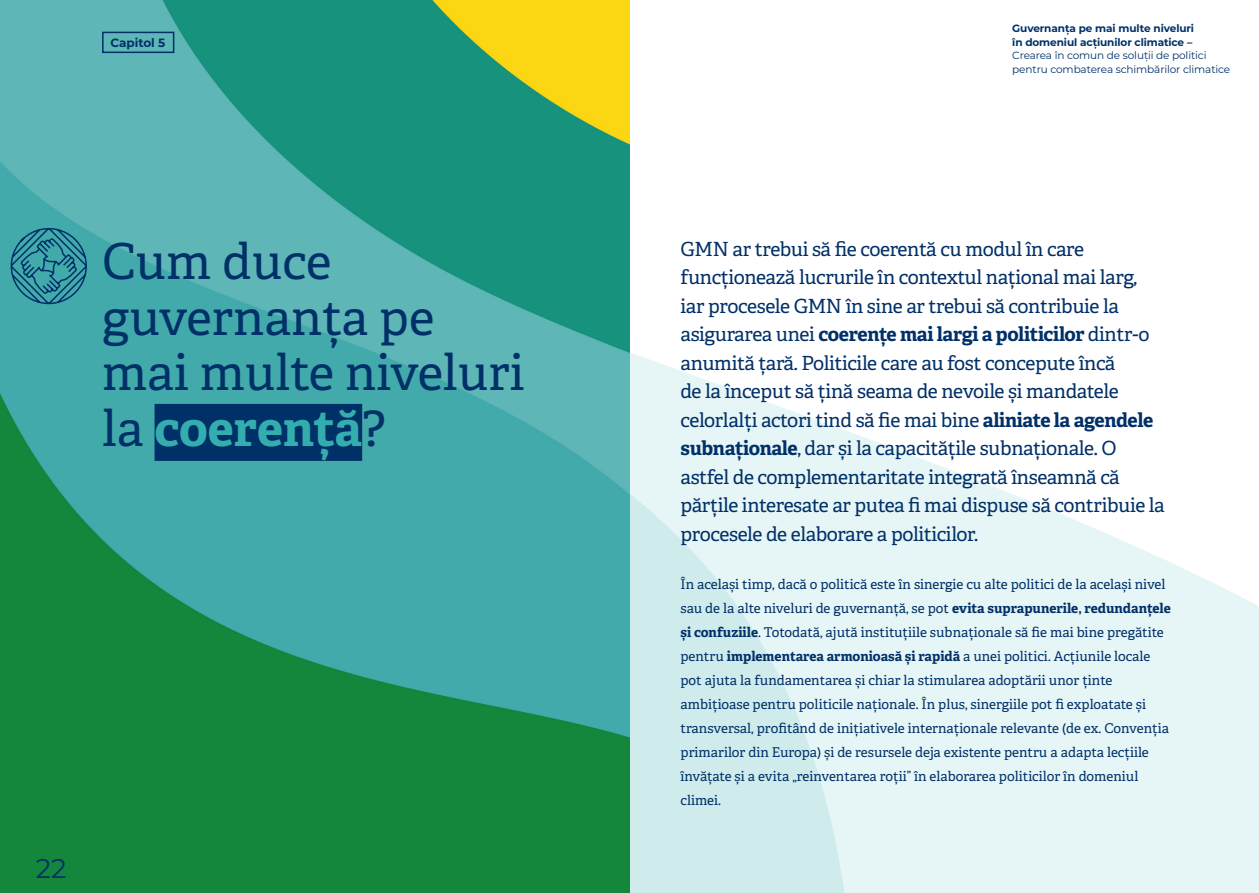
<style>
.page{position:relative;width:1259px;height:893px;background:#fff}
.page>*{position:absolute;margin:0;border:0;box-sizing:border-box;transform-origin:0 0}
.t1{font:49.5px/55.5px "Adelle PE";color:#003068}
.t2{font:700 49.5px "Adelle PE";letter-spacing:-.005em;color:#33adad}
.t3{font:27px "Montserrat";color:#003068}
.t4{font:19.5px/28.5px "Adelle PE";letter-spacing:-.02em;color:#003068}
.t5{font:13.5px/24px "Adelle PE";color:#003068}
.t6{font:700 12px "Montserrat";color:#003068}
.t7{font:10.5px/13.5px "Montserrat";letter-spacing:-.01em;color:#003068}
.t8{font:700 10.5px/13.5px "Montserrat";letter-spacing:-.01em;color:#003068}
.s1{font-weight:400;color:#003068}
.s2{font-weight:700}
</style>
<div class="page">
<svg style="left:864px;top:437px;width:395px;height:456px;fill:#e6f5f5"></svg>
<svg style="left:630px;top:352px;width:234px;height:541px;background:#ddf1f1"></svg>
<img style="left:0;top:0;width:630px;height:893px">
<svg style="left:9px;top:227px;width:79px;height:79px;background:#328d9b"></svg>
<div style="left:155px;top:404px;width:207px;height:57px;background:#003068"></div>
<div style="left:102px;top:32px;width:72px;height:21px;border:2px solid #003068"></div>
<p class="t6" style="left:110px;top:34px;width:57px">Capitol 5</p>
<p class="t1" style="left:102px;top:232px;width:334px">Cum duce guvernanța pe</p>
<p class="t1" style="left:102px;top:343px;width:424px">mai multe niveluri</p>
<p class="t2" style="left:102px;top:392px;width:285px"><span class="s1">la</span> coerență<span class="s1">?</span></p>
<p class="t3" style="left:36px;top:849px;width:32px">22</p>
<p class="t8" style="left:1012px;top:21px;width:183px">Guvernanța pe mai multe niveluri în domeniul acțiunilor climatice –</p>
<p class="t7" style="left:1012px;top:49px;width:219px">Crearea în comun de soluții de politici pentru combaterea schimbărilor climatice</p>
<p class="t4" style="left:680px;top:234px;width:486px">GMN ar trebui să fie coerentă cu modul în care funcționează lucrurile în contextul național mai larg, iar procesele GMN în sine ar trebui să contribuie la asigurarea unei <span class="s2">coerențe mai largi a politicilor</span> dintr-o anumită țară. Politicile care au fost concepute încă<br>de la început să țină seama de nevoile și mandatele celorlalți actori tind să fie mai bine <span class="s2">aliniate la agendele subnaționale</span>, dar și la capacitățile subnaționale. O astfel de complementaritate integrată înseamnă că părțile interesate ar putea fi mai dispuse să contribuie la procesele de elaborare a politicilor.</p>
<p class="t5" style="left:680px;top:572px;width:492px">În același timp, dacă o politică este în sinergie cu alte politici de la același nivel sau de la alte niveluri de guvernanță, se pot <span class="s2">evita suprapunerile, redundanțele și confuziile</span>. Totodată, ajută instituțiile subnaționale să fie mai bine pregătite pentru <span class="s2">implementarea armonioasă și rapidă</span> a unei politici. Acțiunile locale pot ajuta la fundamentarea și chiar la stimularea adoptării unor ținte ambițioase pentru politicile naționale. În plus, sinergiile pot fi exploatate și transversal, profitând de inițiativele internaționale relevante (de ex. Convenția primarilor din Europa) și de resursele deja existente pentru a adapta lecțiile învățate și a evita „reinventarea roții” în elaborarea politicilor în domeniul climei.</p>
</div>
